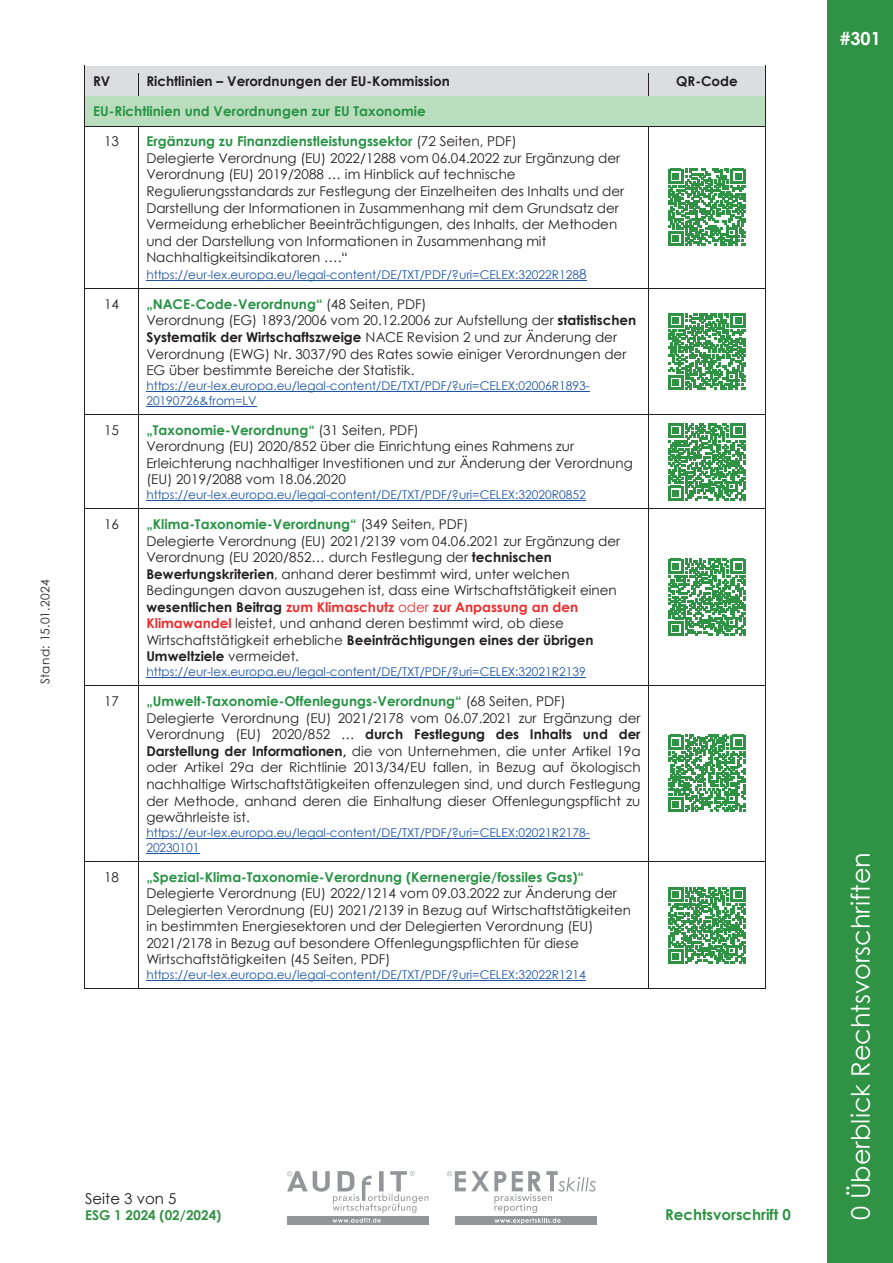
<style>
.page{position:relative;width:893px;height:1263px;background:#fff}
.page>*{position:absolute;margin:0;border:0;box-sizing:border-box;transform-origin:0 0}
.t1{font:25.5px "Century Gothic";color:#fff}
.t2{font:700 18px "Century Gothic";color:#fff}
.t3{font:700 15px "Century Gothic";color:#309244}
.t4{font:15px "Century Gothic";color:#231f20}
.t5{font:13.5px/16.5px "Century Gothic";letter-spacing:.005em;color:#231f20}
.t6{font:700 13.5px "Century Gothic";color:#279244}
.t7{font:700 13.5px "Century Gothic";color:#231f20}
.t8{font:700 13.5px "Century Gothic";color:#309244}
.t9{font:12px/14.7px "Century Gothic";color:#1e56a6}
.t10{font:12px "Century Gothic";letter-spacing:.025em;color:#231f20}
.s1{font-weight:700;color:#279244}
.s2{font-size:13.5px}
.s3{font-weight:700}
.s4{font-weight:700;color:#ee2d2d}
.s5{color:#ee2d2d}
</style>
<div class="page">
<div style="left:85px;top:66px;width:53px;height:30px;background:#dcdddf"></div>
<div style="left:146px;top:73px;width:494px;height:16px;background:#dcdddf"></div>
<div style="left:649px;top:66px;width:116px;height:30px;background:#dcdddf"></div>
<div style="left:138px;top:66px;width:510px;height:7px;background:#dcdddf"></div>
<div style="left:138px;top:89px;width:510px;height:7px;background:#dcdddf"></div>
<div style="left:93px;top:103px;width:664px;height:16px;background:#badebd"></div>
<div style="left:85px;top:96px;width:53px;height:7px;background:#badebd"></div>
<svg style="left:138px;top:73px;width:1px;height:23px"></svg>
<div style="left:138px;top:96px;width:510px;height:7px;background:#badebd"></div>
<svg style="left:648px;top:66px;width:1px;height:37px"></svg>
<div style="left:649px;top:96px;width:116px;height:7px;background:#badebd"></div>
<div style="left:85px;top:119px;width:680px;height:7px;background:#badebd"></div>
<hr style="left:146px;top:280px;width:440px;height:1px;background:#1e56a6">
<svg style="left:85px;top:103px;width:1px;height:16px"></svg>
<hr style="left:85px;top:126px;width:53px;height:1px;background:#231f20">
<hr style="left:138px;top:126px;width:510px;height:1px;background:#231f20">
<hr style="left:649px;top:126px;width:116px;height:1px;background:#231f20">
<svg style="left:765px;top:66px;width:1px;height:67px"></svg>
<hr style="left:85px;top:133px;width:1px;height:155px;background:#231f20">
<hr style="left:138px;top:133px;width:1px;height:155px;background:#231f20">
<hr style="left:648px;top:133px;width:1px;height:155px;background:#231f20">
<hr style="left:765px;top:133px;width:1px;height:155px;background:#231f20">
<hr style="left:146px;top:391px;width:443px;height:1px;background:#1e56a6">
<hr style="left:146px;top:406px;width:110px;height:1px;background:#1e56a6">
<hr style="left:85px;top:288px;width:53px;height:1px;background:#231f20">
<hr style="left:138px;top:288px;width:510px;height:1px;background:#231f20">
<hr style="left:649px;top:288px;width:116px;height:1px;background:#231f20">
<hr style="left:85px;top:295px;width:1px;height:119px;background:#231f20">
<hr style="left:138px;top:295px;width:1px;height:119px;background:#231f20">
<hr style="left:648px;top:295px;width:1px;height:119px;background:#231f20">
<hr style="left:765px;top:295px;width:1px;height:119px;background:#231f20">
<hr style="left:146px;top:500px;width:440px;height:1px;background:#1e56a6">
<hr style="left:85px;top:414px;width:53px;height:1px;background:#231f20">
<hr style="left:138px;top:414px;width:510px;height:1px;background:#231f20">
<hr style="left:649px;top:414px;width:116px;height:1px;background:#231f20">
<hr style="left:85px;top:421px;width:1px;height:87px;background:#231f20">
<hr style="left:138px;top:421px;width:1px;height:87px;background:#231f20">
<hr style="left:648px;top:421px;width:1px;height:87px;background:#231f20">
<hr style="left:765px;top:421px;width:1px;height:87px;background:#231f20">
<hr style="left:146px;top:677px;width:440px;height:1px;background:#1e56a6">
<hr style="left:85px;top:508px;width:53px;height:1px;background:#231f20">
<hr style="left:138px;top:508px;width:510px;height:1px;background:#231f20">
<hr style="left:649px;top:508px;width:116px;height:1px;background:#231f20">
<hr style="left:85px;top:515px;width:1px;height:170px;background:#231f20">
<hr style="left:138px;top:515px;width:1px;height:170px;background:#231f20">
<hr style="left:648px;top:515px;width:1px;height:170px;background:#231f20">
<hr style="left:765px;top:515px;width:1px;height:170px;background:#231f20">
<hr style="left:146px;top:838px;width:443px;height:1px;background:#1e56a6">
<hr style="left:146px;top:853px;width:54px;height:1px;background:#1e56a6">
<hr style="left:85px;top:685px;width:53px;height:1px;background:#231f20">
<hr style="left:138px;top:685px;width:510px;height:1px;background:#231f20">
<hr style="left:649px;top:685px;width:116px;height:1px;background:#231f20">
<hr style="left:85px;top:693px;width:1px;height:168px;background:#231f20">
<hr style="left:138px;top:693px;width:1px;height:168px;background:#231f20">
<hr style="left:648px;top:693px;width:1px;height:168px;background:#231f20">
<hr style="left:765px;top:693px;width:1px;height:168px;background:#231f20">
<hr style="left:146px;top:980px;width:440px;height:1px;background:#1e56a6">
<hr style="left:85px;top:861px;width:53px;height:1px;background:#231f20">
<hr style="left:138px;top:861px;width:510px;height:1px;background:#231f20">
<hr style="left:649px;top:861px;width:116px;height:1px;background:#231f20">
<hr style="left:85px;top:868px;width:1px;height:120px;background:#231f20">
<hr style="left:85px;top:988px;width:53px;height:1px;background:#231f20">
<hr style="left:138px;top:868px;width:1px;height:120px;background:#231f20">
<hr style="left:138px;top:988px;width:510px;height:1px;background:#231f20">
<hr style="left:648px;top:868px;width:1px;height:120px;background:#231f20">
<hr style="left:649px;top:988px;width:116px;height:1px;background:#231f20">
<hr style="left:765px;top:868px;width:1px;height:120px;background:#231f20">
<svg style="left:668px;top:169px;width:77px;height:77px"></svg>
<svg style="left:668px;top:313px;width:77px;height:77px"></svg>
<svg style="left:668px;top:559px;width:77px;height:77px"></svg>
<svg style="left:668px;top:735px;width:77px;height:77px"></svg>
<svg style="left:668px;top:887px;width:77px;height:77px"></svg>
<svg style="left:668px;top:423px;width:77px;height:77px"></svg>
<div style="left:827px;top:0;width:66px;height:1263px;background:#309244"></div>
<div style="left:287px;top:1216px;width:142px;height:9px;background:#939598"></div>
<svg style="left:287px;top:1171px;width:141px;height:52px"></svg>
<div style="left:455px;top:1216px;width:141px;height:9px;background:#939598"></div>
<svg style="left:447px;top:1171px;width:149px;height:53px"></svg>
<p class="t10" style="left:37px;top:684px;width:106px;rotate:-90deg">Stand: 15.01.2024</p>
<p class="t7" style="left:93px;top:71px;width:19px">RV</p>
<p class="t7" style="left:146px;top:71px;width:305px">Richtlinien – Verordnungen der EU-Kommission</p>
<p class="t7" style="left:676px;top:71px;width:63px">QR-Code</p>
<p class="t6" style="left:93px;top:101px;width:334px">EU-Richtlinien und Verordnungen zur EU Taxonomie</p>
<p class="t5" style="left:104px;top:133px;width:17px">13</p>
<p class="t5" style="left:146px;top:133px;width:479px"><span class="s1">Ergänzung zu Finanzdienstleistungssektor</span> (72 Seiten, PDF)<br>Delegierte Verordnung (EU) 2022/1288 vom 06.04.2022 zur Ergänzung der Verordnung (EU) 2019/2088 … im Hinblick auf technische Regulierungsstandards zur Festlegung der Einzelheiten des Inhalts und der Darstellung der Informationen in Zusammenhang mit dem Grundsatz der Vermeidung erheblicher Beeinträchtigungen, des Inhalts, der Methoden und der Darstellung von Informationen in Zusammenhang mit Nachhaltigkeitsindikatoren ….“</p>
<p class="t9" style="left:146px;top:267px;width:442px">https://eur-lex.europa.eu/legal-content/DE/TXT/PDF/?uri=CELEX:32022R128<span class="s2">8</span></p>
<p class="t5" style="left:104px;top:296px;width:17px">14</p>
<p class="t5" style="left:146px;top:296px;width:491px"><span class="s1">„NACE-Code-Verordnung“</span> (48 Seiten, PDF)<br>Verordnung (EG) 1893/2006 vom 20.12.2006 zur Aufstellung der <span class="s3">statistischen Systematik der Wirtschaftszweige</span> NACE Revision 2 und zur Änderung der Verordnung (EWG) Nr. 3037/90 des Rates sowie einiger Verordnungen der EG über bestimmte Bereiche der Statistik.</p>
<p class="t9" style="left:146px;top:378px;width:445px">https://eur-lex.europa.eu/legal-content/DE/TXT/PDF/?uri=CELEX:02006R1893-<br>20190726&amp;from=LV</p>
<p class="t5" style="left:104px;top:421px;width:17px">15</p>
<p class="t5" style="left:146px;top:421px;width:488px"><span class="s1">„Taxonomie-Verordnung“</span> (31 Seiten, PDF)<br>Verordnung (EU) 2020/852 über die Einrichtung eines Rahmens zur Erleichterung nachhaltiger Investitionen und zur Änderung der Verordnung (EU) 2019/2088 vom 18.06.2020</p>
<p class="t9" style="left:146px;top:487px;width:441px">https://eur-lex.europa.eu/legal-content/DE/TXT/PDF/?uri=CELEX:32020R0852</p>
<p class="t5" style="left:104px;top:516px;width:17px">16</p>
<p class="t5" style="left:146px;top:516px;width:475px"><span class="s1">„Klima-Taxonomie-Verordnung“</span> (349 Seiten, PDF)<br>Delegierte Verordnung (EU) 2021/2139 vom 04.06.2021 zur Ergänzung der Verordnung (EU 2020/852… durch Festlegung der <span class="s3">technischen Bewertungskriterien</span>, anhand derer bestimmt wird, unter welchen Bedingungen davon auszugehen ist, dass eine Wirtschaftstätigkeit einen <span class="s3">wesentlichen Beitrag</span> <span class="s4">zum Klimaschutz</span> <span class="s5">oder</span> <span class="s4">zur Anpassung an den Klimawandel</span> leistet, und anhand deren bestimmt wird, ob diese Wirtschaftstätigkeit erhebliche <span class="s3">Beeinträchtigungen eines der übrigen Umweltziele</span> vermeidet.</p>
<p class="t9" style="left:146px;top:665px;width:441px">https://eur-lex.europa.eu/legal-content/DE/TXT/PDF/?uri=CELEX:32021R2139</p>
<p class="t5" style="left:104px;top:693px;width:17px">17</p>
<p class="t5" style="left:146px;top:693px;width:496px"><span class="s1">„Umwelt-Taxonomie-Offenlegungs-Verordnung“</span> (68 Seiten, PDF)<br>Delegierte Verordnung (EU) 2021/2178 vom 06.07.2021 zur Ergänzung der Verordnung (EU) 2020/852 … <span class="s3">durch Festlegung des Inhalts und der Darstellung der Informationen,</span> die von Unternehmen, die unter Artikel 19a oder Artikel 29a der Richtlinie 2013/34/EU fallen, in Bezug auf ökologisch nachhaltige Wirtschaftstätigkeiten offenzulegen sind, und durch Festlegung der Methode, anhand deren die Einhaltung dieser Offenlegungspflicht zu gewährleiste ist.</p>
<p class="t9" style="left:146px;top:825px;width:445px">https://eur-lex.europa.eu/legal-content/DE/TXT/PDF/?uri=CELEX:02021R2178-<br>20230101</p>
<p class="t5" style="left:104px;top:868px;width:17px">18</p>
<p class="t6" style="left:146px;top:866px;width:439px">„Spezial-Klima-Taxonomie-Verordnung (Kernenergie/fossiles Gas)“</p>
<p class="t5" style="left:146px;top:885px;width:486px">Delegierte Verordnung (EU) 2022/1214 vom 09.03.2022 zur Änderung der Delegierten Verordnung (EU) 2021/2139 in Bezug auf Wirtschaftstätigkeiten in bestimmten Energiesektoren und der Delegierten Verordnung (EU)<br>2021/2178 in Bezug auf besondere Offenlegungspflichten für diese Wirtschaftstätigkeiten (45 Seiten, PDF)</p>
<p class="t9" style="left:146px;top:967px;width:441px">https://eur-lex.europa.eu/legal-content/DE/TXT/PDF/?uri=CELEX:32022R1214</p>
<p class="t4" style="left:85px;top:1188px;width:93px">Seite 3 von 5</p>
<p class="t8" style="left:85px;top:1205px;width:138px">ESG 1 2024 (02/2024)</p>
<p class="t3" style="left:665px;top:1203px;width:127px">Rechtsvorschrift 0</p>
<h2 class="t2" style="left:840px;top:24px;width:43px">#301</h2>
<h1 class="t1" style="left:843px;top:1220px;width:370px;rotate:-90deg">0 Überblick Rechtsvorschriften</h1>
</div>
